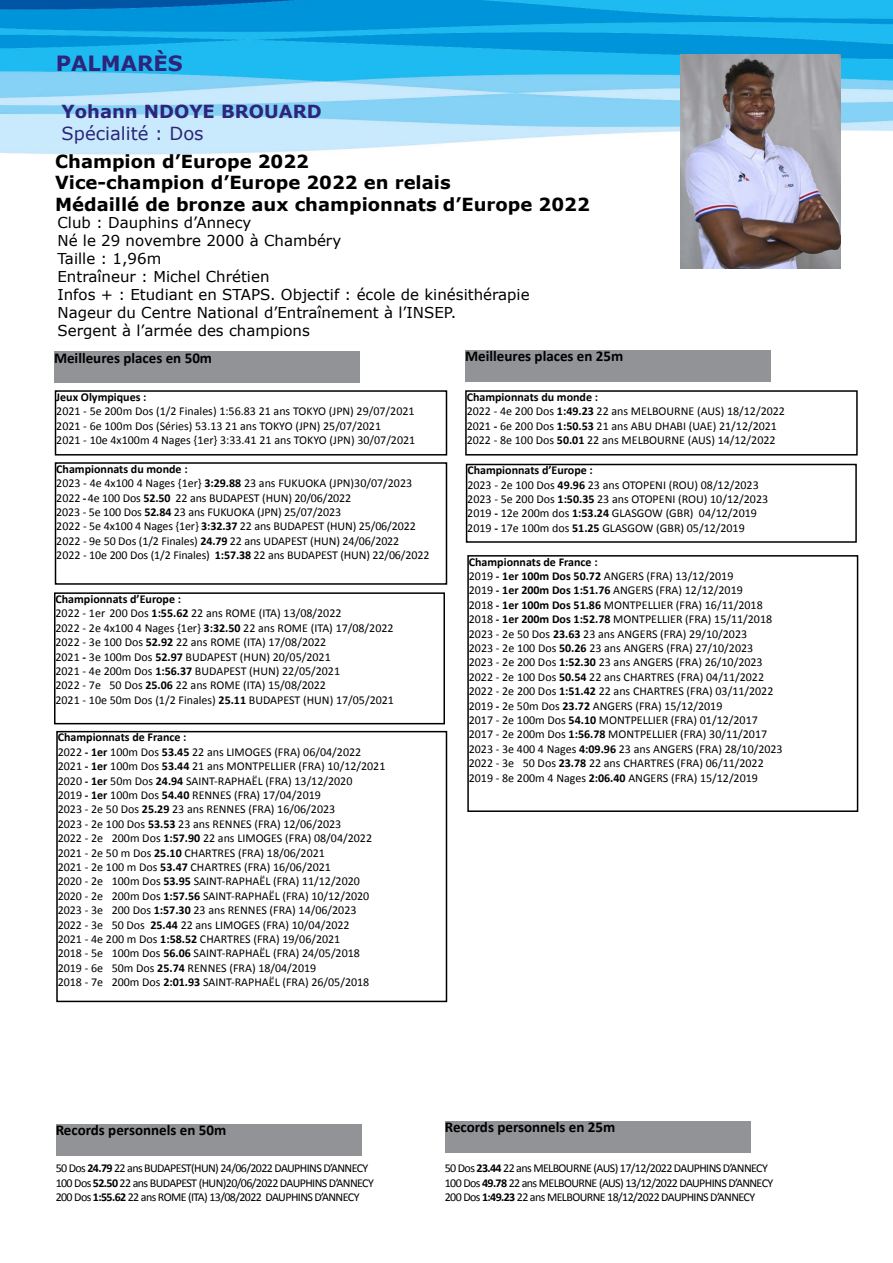
<style>
.page{position:relative;width:893px;height:1263px;background:#fff}
.page>*{position:absolute;margin:0;border:0;box-sizing:border-box;transform-origin:0 0}
.t1{font:700 21px "Verdana";color:#2e247a}
.t2{font:700 18px/21.6px "Verdana";color:#000}
.t3{font:700 18px "Verdana";color:#2e247a}
.t4{font:18px "Verdana";color:#2e247a}
.t5{font:15px/18px "Verdana";color:#000}
.t6{font:700 15px "Calibri";color:#000}
.t7{font:12px/14.4px "Calibri";color:#000}
.t8{font:12px/14.4px "Calibri";letter-spacing:-.05em;color:#000}
.t9{font:700 12px "Calibri";color:#000}
.s1{font-weight:700}
</style>
<div class="page">
<img style="left:1px;top:0;width:892px;height:1156px">
<img style="left:681px;top:54px;width:159px;height:214px">
<div style="left:56px;top:731px;width:391px;height:271px;border:2px solid #000"></div>
<div style="left:54px;top:351px;width:306px;height:32px;background:#919396"></div>
<div style="left:465px;top:350px;width:306px;height:32px;background:#919396"></div>
<div style="left:56px;top:1123px;width:305px;height:32px;background:#919396"></div>
<div style="left:445px;top:1121px;width:305px;height:31px;background:#919396"></div>
<div style="left:55px;top:462px;width:392px;height:123px;border:2px solid #000"></div>
<div style="left:54px;top:592px;width:391px;height:132px;border:2px solid #000"></div>
<div style="left:467px;top:555px;width:391px;height:257px;border:2px solid #000"></div>
<div style="left:465px;top:390px;width:393px;height:65px;border:2px solid #000"></div>
<div style="left:466px;top:464px;width:391px;height:79px;border:2px solid #000"></div>
<div style="left:55px;top:390px;width:392px;height:65px;border:2px solid #000"></div>
<h1 class="t1" style="left:56px;top:49px;width:128px">PALMARÈS</h1>
<h2 class="t3" style="left:62px;top:100px;width:262px">Yohann NDOYE BROUARD</h2>
<h2 class="t4" style="left:62px;top:122px;width:144px">Spécialité : Dos</h2>
<h2 class="t2" style="left:55px;top:151px;width:536px">Champion d’Europe 2022<br>Vice-champion d’Europe 2022 en relais<br>Médaillé de bronze aux championnats d’Europe 2022</h2>
<p class="t5" style="left:57px;top:214px;width:474px">Club : Dauphins d’Annecy<br>Né le 29 novembre 2000 à Chambéry<br>Taille : 1,96m<br>Entraîneur : Michel Chrétien<br>Infos + : Etudiant en STAPS. Objectif : école de kinésithérapie Nageur du Centre National d’Entraînement à l’INSEP.<br>Sergent à l’armée des champions</p>
<p class="t6" style="left:54px;top:347px;width:160px">Meilleures places en 50m</p>
<p class="t6" style="left:465px;top:345px;width:160px">Meilleures places en 25m</p>
<p class="t9" style="left:56px;top:388px;width:92px">Jeux Olympiques :</p>
<p class="t7" style="left:56px;top:403px;width:361px">2021 - 5e 200m Dos (1/2 Finales) 1:56.83 21 ans TOKYO (JPN) 29/07/2021<br>2021 - 6e 100m Dos (Séries) 53.13 21 ans TOKYO (JPN) 25/07/2021<br>2021 - 10e 4x100m 4 Nages {1er} 3:33.41 21 ans TOKYO (JPN) 30/07/2021</p>
<p class="t7" style="left:56px;top:461px;width:375px"><span class="s1">Championnats du monde :<br></span>2023 - 4e 4x100 4 Nages {1er} <span class="s1">3:29.88</span> 23 ans FUKUOKA (JPN)30/07/2023<br>2022 <span class="s1">-</span> 4e 100 Dos <span class="s1">52.50</span> 22 ans BUDAPEST (HUN) 20/06/2022<br>2023 - 5e 100 Dos <span class="s1">52.84</span> 23 ans FUKUOKA (JPN) 25/07/2023<br>2022 - 5e 4x100 4 Nages {1er} <span class="s1">3:32.37</span> 22 ans BUDAPEST (HUN) 25/06/2022<br>2022 - 9e 50 Dos (1/2 Finales) <span class="s1">24.79</span> 22 ans UDAPEST (HUN) 24/06/2022<br>2022 - 10e 200 Dos (1/2 Finales) <span class="s1">1:57.38</span> 22 ans BUDAPEST (HUN) 22/06/2022</p>
<p class="t7" style="left:55px;top:591px;width:340px"><span class="s1">Championnats d’Europe :<br></span>2022 - 1er 200 Dos <span class="s1">1:55.62</span> 22 ans ROME (ITA) 13/08/2022<br>2022 - 2e 4x100 4 Nages {1er} <span class="s1">3:32.50</span> 22 ans ROME (ITA) 17/08/2022<br>2022 - 3e 100 Dos <span class="s1">52.92</span> 22 ans ROME (ITA) 17/08/2022<br>2021 <span class="s1">-</span> 3e 100m Dos <span class="s1">52.97</span> BUDAPEST (HUN) 20/05/2021<br>2021 - 4e 200m Dos <span class="s1">1:56.37</span> BUDAPEST (HUN) 22/05/2021<br>2022 - 7e 50 Dos <span class="s1">25.06</span> 22 ans ROME (ITA) 15/08/2022<br>2021 - 10e 50m Dos (1/2 Finales) <span class="s1">25.11</span> BUDAPEST (HUN) 17/05/2021</p>
<p class="t7" style="left:58px;top:730px;width:329px"><span class="s1">Championnats de France :<br></span>2022 <span class="s1">- 1er</span> 100m Dos <span class="s1">53.45</span> 22 ans LIMOGES (FRA) 06/04/2022<br>2021 <span class="s1">- 1er</span> 100m Dos <span class="s1">53.44</span> 21 ans MONTPELLIER (FRA) 10/12/2021<br>2020 <span class="s1">- 1er</span> 50m Dos <span class="s1">24.94</span> SAINT-RAPHAËL (FRA) 13/12/2020<br>2019 <span class="s1">- 1er</span> 100m Dos <span class="s1">54.40</span> RENNES (FRA) 17/04/2019<br>2023 - 2e 50 Dos <span class="s1">25.29</span> 23 ans RENNES (FRA) 16/06/2023<br>2023 - 2e 100 Dos <span class="s1">53.53</span> 23 ans RENNES (FRA) 12/06/2023<br>2022 - 2e 200m Dos <span class="s1">1:57.90</span> 22 ans LIMOGES (FRA) 08/04/2022<br>2021 - 2e 50 m Dos <span class="s1">25.10</span> CHARTRES (FRA) 18/06/2021<br>2021 - 2e 100 m Dos <span class="s1">53.47</span> CHARTRES (FRA) 16/06/2021<br>2020 - 2e 100m Dos <span class="s1">53.95</span> SAINT-RAPHAËL (FRA) 11/12/2020<br>2020 - 2e 200m Dos <span class="s1">1:57.56</span> SAINT-RAPHAËL (FRA) 10/12/2020<br>2023 - 3e 200 Dos <span class="s1">1:57.30</span> 23 ans RENNES (FRA) 14/06/2023<br>2022 - 3e 50 Dos <span class="s1">25.44</span> 22 ans LIMOGES (FRA) 10/04/2022<br>2021 - 4e 200 m Dos <span class="s1">1:58.52</span> CHARTRES (FRA) 19/06/2021<br>2018 - 5e 100m Dos <span class="s1">56.06</span> SAINT-RAPHAËL (FRA) 24/05/2018<br>2019 - 6e 50m Dos <span class="s1">25.74</span> RENNES (FRA) 18/04/2019<br>2018 - 7e 200m Dos <span class="s1">2:01.93</span> SAINT-RAPHAËL (FRA) 26/05/2018</p>
<p class="t7" style="left:467px;top:389px;width:320px"><span class="s1">Championnats du monde :<br></span>2022 - 4e 200 Dos <span class="s1">1:49.23</span> 22 ans MELBOURNE (AUS) 18/12/2022<br>2021 <span class="s1">-</span> 6e 200 Dos <span class="s1">1:50.53</span> 21 ans ABU DHABI (UAE) 21/12/2021<br>2022 - 8e 100 Dos <span class="s1">50.01</span> 22 ans MELBOURNE (AUS) 14/12/2022</p>
<p class="t7" style="left:467px;top:462px;width:302px"><span class="s1">Championnats d’Europe :<br></span>2023 - 2e 100 Dos <span class="s1">49.96</span> 23 ans OTOPENI (ROU) 08/12/2023<br>2023 - 5e 200 Dos <span class="s1">1:50.35</span> 23 ans OTOPENI (ROU) 10/12/2023<br>2019 <span class="s1">-</span> 12e 200m dos <span class="s1">1:53.24</span> GLASGOW (GBR) 04/12/2019<br>2019 <span class="s1">-</span> 17e 100m dos <span class="s1">51.25</span> GLASGOW (GBR) 05/12/2019</p>
<p class="t7" style="left:469px;top:554px;width:315px"><span class="s1">Championnats de France :<br></span>2019 <span class="s1">- 1er 100m Dos 50.72</span> ANGERS (FRA) 13/12/2019<br>2019 <span class="s1">- 1er 200m Dos 1:51.76</span> ANGERS (FRA) 12/12/2019<br>2018 <span class="s1">- 1er 100m Dos 51.86</span> MONTPELLIER (FRA) 16/11/2018<br>2018 <span class="s1">- 1er 200m Dos 1:52.78</span> MONTPELLIER (FRA) 15/11/2018<br>2023 - 2e 50 Dos <span class="s1">23.63</span> 23 ans ANGERS (FRA) 29/10/2023<br>2023 - 2e 100 Dos <span class="s1">50.26</span> 23 ans ANGERS (FRA) 27/10/2023<br>2023 - 2e 200 Dos <span class="s1">1:52.30</span> 23 ans ANGERS (FRA) 26/10/2023<br>2022 - 2e 100 Dos <span class="s1">50.54</span> 22 ans CHARTRES (FRA) 04/11/2022<br>2022 - 2e 200 Dos <span class="s1">1:51.42</span> 22 ans CHARTRES (FRA) 03/11/2022<br>2019 <span class="s1">-</span> 2e 50m Dos <span class="s1">23.72</span> ANGERS (FRA) 15/12/2019<br>2017 - 2e 100m Dos <span class="s1">54.10</span> MONTPELLIER (FRA) 01/12/2017<br>2017 - 2e 200m Dos <span class="s1">1:56.78</span> MONTPELLIER (FRA) 30/11/2017<br>2023 - 3e 400 4 Nages <span class="s1">4:09.96</span> 23 ans ANGERS (FRA) 28/10/2023<br>2022 - 3e 50 Dos <span class="s1">23.78</span> 22 ans CHARTRES (FRA) 06/11/2022<br>2019 - 8e 200m 4 Nages <span class="s1">2:06.40</span> ANGERS (FRA) 15/12/2019</p>
<p class="t6" style="left:56px;top:1119px;width:172px">Records personnels en 50m</p>
<p class="t6" style="left:445px;top:1116px;width:172px">Records personnels en 25m</p>
<p class="t8" style="left:56px;top:1160px;width:320px">50 Dos <span class="s1">24.79</span> 22 ans BUDAPEST(HUN) 24/06/2022 DAUPHINS D’ANNECY<br>100 Dos <span class="s1">52.50</span> 22 ans BUDAPEST (HUN)20/06/2022 DAUPHINS D’ANNECY<br>200 Dos <span class="s1">1:55.62</span> 22 ans ROME (ITA) 13/08/2022 DAUPHINS D’ANNECY</p>
<p class="t8" style="left:445px;top:1160px;width:330px">50 Dos <span class="s1">23.44</span> 22 ans MELBOURNE (AUS) 17/12/2022 DAUPHINS D’ANNECY<br>100 Dos <span class="s1">49.78</span> 22 ans MELBOURNE (AUS) 13/12/2022 DAUPHINS D’ANNECY<br>200 Dos <span class="s1">1:49.23</span> 22 ans MELBOURNE 18/12/2022 DAUPHINS D’ANNECY</p>
</div>
